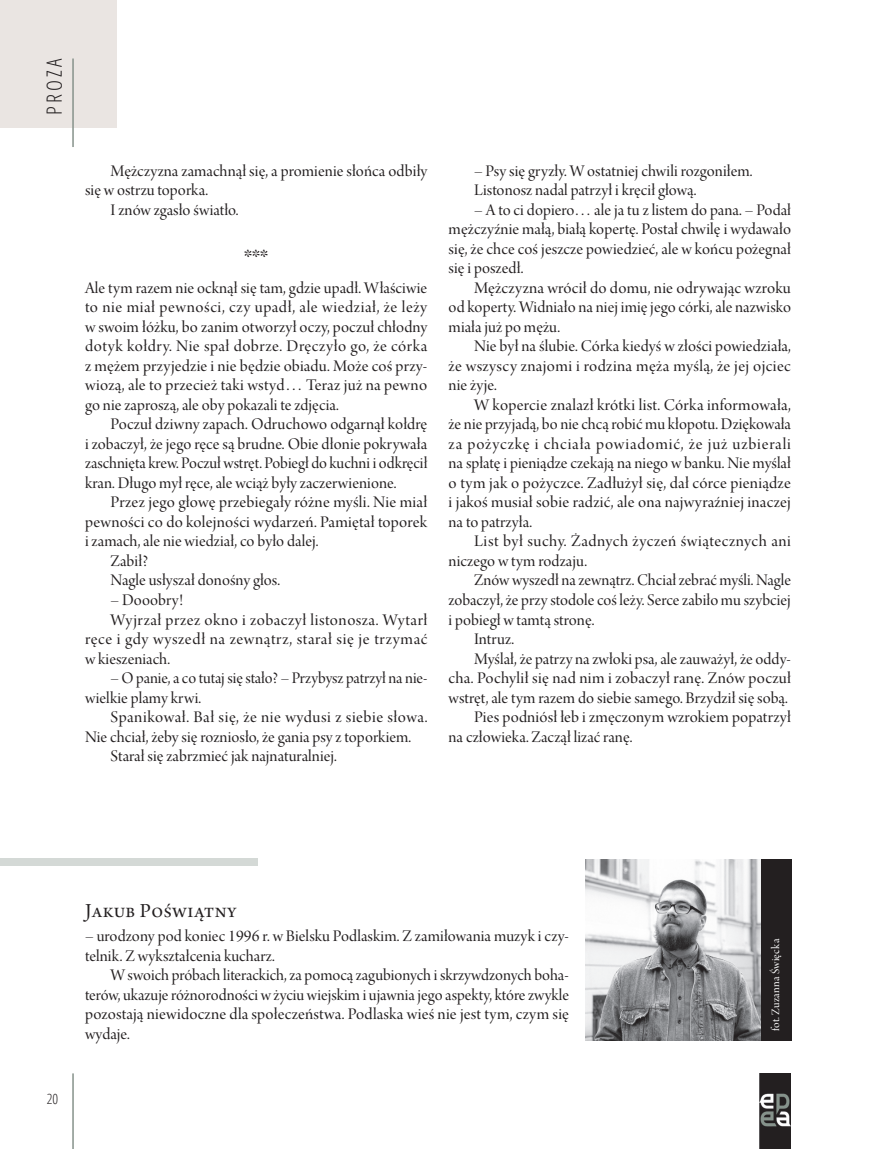
<style>
.page{position:relative;width:893px;height:1149px;background:#fff}
.page>*{position:absolute;margin:0;border:0;box-sizing:border-box;transform-origin:0 0}
.t1{font:21px "Arno Pro Subhead";letter-spacing:.025em;color:#231f20}
.t2{font:300 condensed 21px "Open Sans";letter-spacing:.15em;color:#231f20}
.t3{font:17.25px/19.5px "Arno Pro Display";letter-spacing:.005em;color:#231f20;text-align:justify}
.t4{font:17.25px "Arno Pro Display";letter-spacing:.03em;color:#231f20}
.t5{font:17.25px/19.5px "Arno Pro Display";letter-spacing:.025em;color:#231f20}
.t6{font:17.25px "Arno Pro Display";letter-spacing:.035em;color:#231f20}
.t7{font:15px "Fertigo Pro";color:#231f20}
.t8{font:300 condensed 14.25px "Open Sans";color:#231f20}
.t9{font:12px "Arno Pro Display";letter-spacing:.02em;color:#fff}
</style>
<div class="page">
<div style="left:0;top:0;width:117px;height:128px;background:#eae5e2"></div>
<hr style="left:72px;top:1072px;width:2px;height:76px;background:#86928b">
<hr style="left:72px;top:58px;width:2px;height:89px;background:#86928b">
<img style="left:759px;top:1073px;width:32px;height:75px">
<img style="left:586px;top:859px;width:175px;height:181px">
<div style="left:761px;top:858px;width:31px;height:182px;background:#231f20"></div>
<div style="left:0;top:858px;width:257px;height:7px;background:#d4d9d6"></div>
<p class="t2" style="left:40px;top:114px;width:57px;rotate:-90deg">PROZA</p>
<p class="t3" style="left:111px;top:162px;width:318px">Mężczyzna zamachnął się, a promienie słońca odbiły</p>
<p class="t3" style="left:85px;top:181px;width:125px">się w ostrzu toporka.</p>
<p class="t3" style="left:111px;top:201px;width:129px">I znów zgasło światło.</p>
<p class="t7" style="left:244px;top:247px;width:26px">***</p>
<p class="t3" style="left:85px;top:279px;width:344px">Ale tym razem nie ocknął się tam, gdzie upadł. Właściwie to nie miał pewności, czy upadł, ale wiedział, że leży w swoim łóżku, bo zanim otworzył oczy, poczuł chłodny dotyk kołdry. Nie spał dobrze. Dręczyło go, że córka z mężem przyjedzie i nie będzie obiadu. Może coś przy&shy;wiozą, ale to przecież taki wstyd… Teraz już na pewno go nie zaproszą, ale oby pokazali te zdjęcia.</p>
<p class="t3" style="left:85px;top:415px;width:344px;text-indent:26px">Poczuł dziwny zapach. Odruchowo odgarnął kołdrę i zobaczył, że jego ręce są brudne. Obie dłonie pokrywała zaschnięta krew. Poczuł wstręt. Pobiegł do kuchni i odkręcił kran. Długo mył ręce, ale wciąż były zaczerwienione.</p>
<p class="t3" style="left:111px;top:493px;width:318px">Przez jego głowę przebiegały różne myśli. Nie miał</p>
<p class="t3" style="left:85px;top:513px;width:344px">pewności co do kolejności wydarzeń. Pamiętał toporek</p>
<p class="t3" style="left:85px;top:532px;width:235px">i zamach, ale nie wiedział, co było dalej.</p>
<p class="t3" style="left:111px;top:552px;width:39px">Zabił?</p>
<p class="t3" style="left:111px;top:571px;width:171px">Nagle usłyszał donośny głos.</p>
<p class="t3" style="left:111px;top:591px;width:74px">– Dooobry!</p>
<p class="t4" style="left:111px;top:609px;width:318px">Wyjrzał przez okno i zobaczył listonosza. Wytarł</p>
<p class="t6" style="left:85px;top:629px;width:344px">ręce i gdy wyszedł na zewnątrz, starał się je trzymać</p>
<p class="t3" style="left:85px;top:649px;width:86px">w kieszeniach.</p>
<p class="t3" style="left:85px;top:669px;width:344px;text-indent:26px">– O panie, a co tutaj się stało? – Przybysz patrzył na nie&shy;wielkie plamy krwi.</p>
<p class="t4" style="left:111px;top:707px;width:318px">Spanikował. Bał się, że nie wydusi z siebie słowa.</p>
<p class="t3" style="left:85px;top:727px;width:328px">Nie chciał, żeby się rozniosło, że gania psy z toporkiem.</p>
<p class="t3" style="left:111px;top:747px;width:228px">Starał się zabrzmieć jak najnaturalniej.</p>
<p class="t3" style="left:474px;top:162px;width:280px">– Psy się gryzły. W ostatniej chwili rozgoniłem.<br>Listonosz nadal patrzył i kręcił głową.</p>
<p class="t3" style="left:449px;top:201px;width:344px;text-indent:26px">– A to ci dopiero… ale ja tu z listem do pana. – Podał mężczyźnie małą, białą kopertę. Postał chwilę i wydawało się, że chce coś jeszcze powiedzieć, ale w końcu pożegnał się i poszedł.</p>
<p class="t3" style="left:449px;top:279px;width:344px;text-indent:26px">Mężczyzna wrócił do domu, nie odrywając wzroku od koperty. Widniało na niej imię jego córki, ale nazwisko miała już po mężu.</p>
<p class="t3" style="left:449px;top:337px;width:344px;text-indent:26px">Nie był na ślubie. Córka kiedyś w złości powiedziała, że wszyscy znajomi i rodzina męża myślą, że jej ojciec nie żyje.</p>
<p class="t3" style="left:449px;top:396px;width:344px;text-indent:26px">W kopercie znalazł krótki list. Córka informowała, że nie przyjadą, bo nie chcą robić mu kłopotu. Dziękowała za pożyczkę i chciała powiadomić, że już uzbierali na spłatę i pieniądze czekają na niego w banku. Nie myślał o tym jak o pożyczce. Zadłużył się, dał córce pieniądze i jakoś musiał sobie radzić, ale ona najwyraźniej inaczej na to patrzyła.</p>
<p class="t5" style="left:449px;top:532px;width:344px;text-indent:26px">List był suchy. Żadnych życzeń świątecznych ani niczego w tym rodzaju.</p>
<p class="t3" style="left:474px;top:571px;width:318px">Znów wyszedł na zewnątrz. Chciał zebrać myśli. Nagle</p>
<p class="t3" style="left:449px;top:591px;width:344px">zobaczył, że przy stodole coś leży. Serce zabiło mu szybciej</p>
<p class="t3" style="left:449px;top:610px;width:147px">i pobiegł w tamtą stronę.</p>
<p class="t3" style="left:474px;top:630px;width:41px">Intruz.</p>
<p class="t3" style="left:474px;top:649px;width:318px">Myślał, że patrzy na zwłoki psa, ale zauważył, że oddy-</p>
<p class="t3" style="left:449px;top:669px;width:344px">cha. Pochylił się nad nim i zobaczył ranę. Znów poczuł</p>
<p class="t3" style="left:449px;top:688px;width:341px">wstręt, ale tym razem do siebie samego. Brzydził się sobą.</p>
<p class="t3" style="left:474px;top:708px;width:318px">Pies podniósł łeb i zmęczonym wzrokiem popatrzył</p>
<p class="t3" style="left:449px;top:727px;width:185px">na człowieka. Zaczął lizać ranę.</p>
<p class="t8" style="left:47px;top:1088px;width:13px">20</p>
<p class="t1" style="left:85px;top:898px;width:153px">Jakub Poświątny</p>
<p class="t3" style="left:85px;top:927px;width:485px">– urodzony pod koniec 1996 r. w Bielsku Podlaskim. Z zamiłowania muzyk i czy&shy;telnik. Z wykształcenia kucharz.</p>
<p class="t3" style="left:85px;top:966px;width:486px;text-indent:26px">W swoich próbach literackich, za pomocą zagubionych i skrzywdzonych boha&shy;terów, ukazuje różnorodności w życiu wiejskim i ujawnia jego aspekty, które zwykle pozostają niewidoczne dla społeczeństwa. Podlaska wieś nie jest tym, czym się wydaje.</p>
<p class="t9" style="left:769px;top:1030px;width:93px;rotate:-90deg">fot. Zuzanna Święcka</p>
</div>
